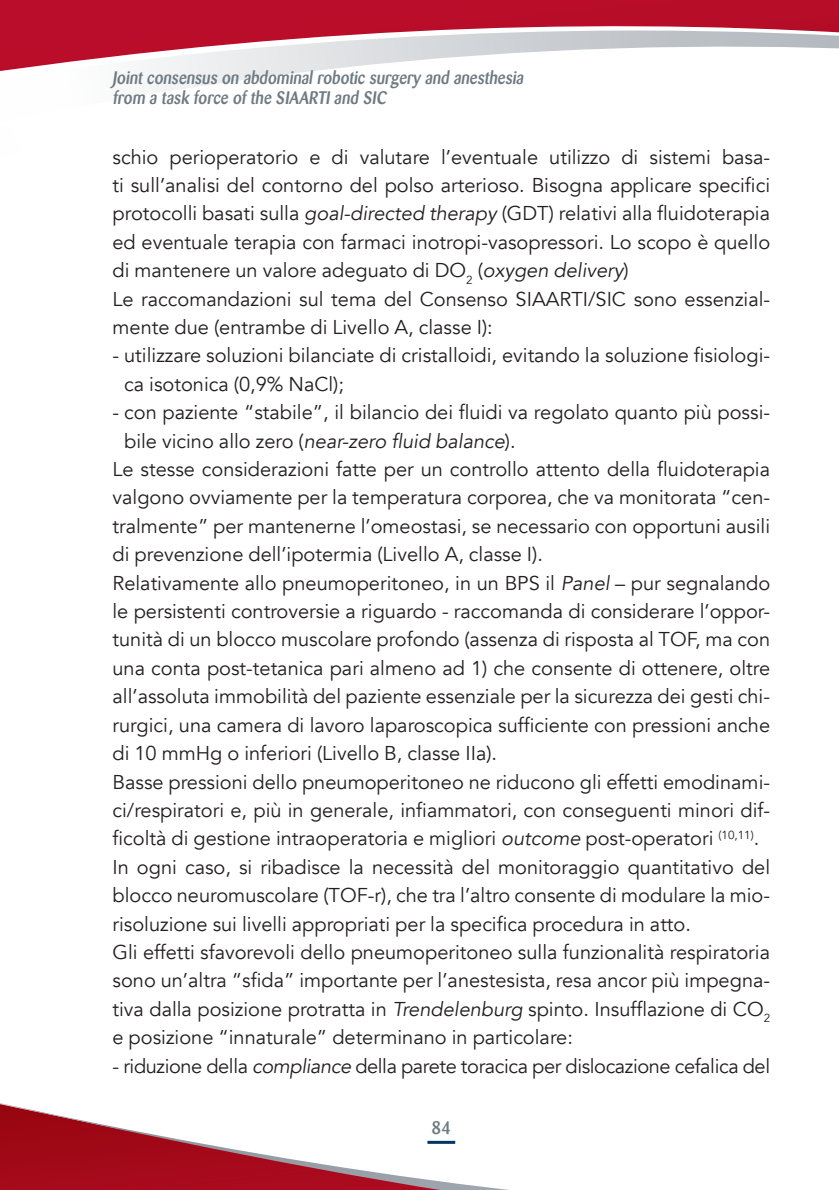
<style>
.page{position:relative;width:839px;height:1190px;background:#fff}
.page>*{position:absolute;margin:0;border:0;box-sizing:border-box;transform-origin:0 0}
.t1{font:20px/28.4px "Avenir";color:#231f20}
.t2{font:20px "Avenir";letter-spacing:-.02em;color:#231f20}
.t3{font:500 18px/20px "Barmeno";color:#6e7a83;scale:.9 1}
.t4{font:500 18px "Barmeno";color:#6e7a83}
.s1{font-style:italic}
</style>
<div class="page">
<div style="left:0;top:1114px;width:48px;height:76px;background:#a00816"></div>
<img style="left:0;top:1103px;width:48px;height:11px">
<svg style="left:0;top:0;width:839px;height:93px"></svg>
<svg style="left:48px;top:1113px;width:460px;height:77px"></svg>
<p class="t3" style="left:113px;top:68px;width:461px">Joint consensus on abdominal robotic surgery and anesthesia from a task force of the SIAARTI and SIC</p>
<p class="t1" style="left:113px;top:143px;width:659px">schio perioperatorio e di valutare l’eventuale utilizzo di sistemi basa&shy;ti sull’analisi del contorno del polso arterioso. Bisogna applicare specifici protocolli basati sulla <span class="s1">goal-directed therapy</span> (GDT) relativi alla fluidoterapia ed eventuale terapia con farmaci inotropi-vasopressori. Lo scopo è quello di mantenere un valore adeguato di DO<sub>2</sub> (<span class="s1">oxygen delivery</span>)<br>Le raccomandazioni sul tema del Consenso SIAARTI/SIC sono essenzial&shy;mente due (entrambe di Livello A, classe I):</p>
<p class="t1" style="left:124px;top:342px;width:647px;text-indent:-12px">- utilizzare soluzioni bilanciate di cristalloidi, evitando la soluzione fisiologi&shy;ca isotonica (0,9% NaCl);</p>
<p class="t1" style="left:113px;top:398px;width:659px">- con paziente “stabile”, il bilancio dei fluidi va regolato quanto più possi-</p>
<p class="t1" style="left:124px;top:427px;width:393px">bile vicino allo zero (<span class="s1">near-zero fluid balance</span>).</p>
<p class="t1" style="left:113px;top:455px;width:659px">Le stesse considerazioni fatte per un controllo attento della fluidoterapia</p>
<p class="t1" style="left:113px;top:484px;width:659px">valgono ovviamente per la temperatura corporea, che va monitorata “cen-</p>
<p class="t1" style="left:113px;top:512px;width:659px">tralmente” per mantenerne l’omeostasi, se necessario con opportuni ausili</p>
<p class="t1" style="left:113px;top:540px;width:432px">di prevenzione dell’ipotermia (Livello A, classe I).</p>
<p class="t1" style="left:113px;top:569px;width:659px">Relativamente allo pneumoperitoneo, in un BPS il <span class="s1">Panel</span> – pur segnalando</p>
<p class="t1" style="left:113px;top:597px;width:659px">le persistenti controversie a riguardo - raccomanda di considerare l’oppor-</p>
<p class="t1" style="left:113px;top:626px;width:659px">tunità di un blocco muscolare profondo (assenza di risposta al TOF, ma con</p>
<p class="t1" style="left:113px;top:654px;width:659px">una conta post-tetanica pari almeno ad 1) che consente di ottenere, oltre</p>
<p class="t1" style="left:113px;top:682px;width:659px">all’assoluta immobilità del paziente essenziale per la sicurezza dei gesti chi-</p>
<p class="t1" style="left:113px;top:711px;width:659px">rurgici, una camera di lavoro laparoscopica sufficiente con pressioni anche</p>
<p class="t1" style="left:113px;top:739px;width:386px">di 10 mmHg o inferiori (Livello B, classe IIa).</p>
<p class="t1" style="left:113px;top:768px;width:659px">Basse pressioni dello pneumoperitoneo ne riducono gli effetti emodinami-</p>
<p class="t1" style="left:113px;top:796px;width:659px">ci/respiratori e, più in generale, infiammatori, con conseguenti minori dif-</p>
<p class="t1" style="left:113px;top:824px;width:648px">ficoltà di gestione intraoperatoria e migliori <span class="s1">outcome</span> post-operatori <sup>(10,11)</sup>.</p>
<p class="t1" style="left:113px;top:853px;width:659px">In ogni caso, si ribadisce la necessità del monitoraggio quantitativo del</p>
<p class="t1" style="left:113px;top:881px;width:659px">blocco neuromuscolare (TOF-r), che tra l’altro consente di modulare la mio-</p>
<p class="t1" style="left:113px;top:910px;width:580px">risoluzione sui livelli appropriati per la specifica procedura in atto.</p>
<p class="t1" style="left:113px;top:938px;width:659px">Gli effetti sfavorevoli dello pneumoperitoneo sulla funzionalità respiratoria</p>
<p class="t1" style="left:113px;top:966px;width:659px">sono un’altra “sfida” importante per l’anestesista, resa ancor più impegna-</p>
<p class="t1" style="left:113px;top:995px;width:659px">tiva dalla posizione protratta in <span class="s1">Trendelenburg</span> spinto. Insufflazione di CO<sub>2</sub></p>
<p class="t1" style="left:113px;top:1023px;width:462px">e posizione “innaturale” determinano in particolare:</p>
<p class="t2" style="left:113px;top:1054px;width:659px">- riduzione della <span class="s1">compliance</span> della parete toracica per dislocazione cefalica del</p>
<p class="t4" style="left:432px;top:1117px;width:21px">84</p>
</div>
